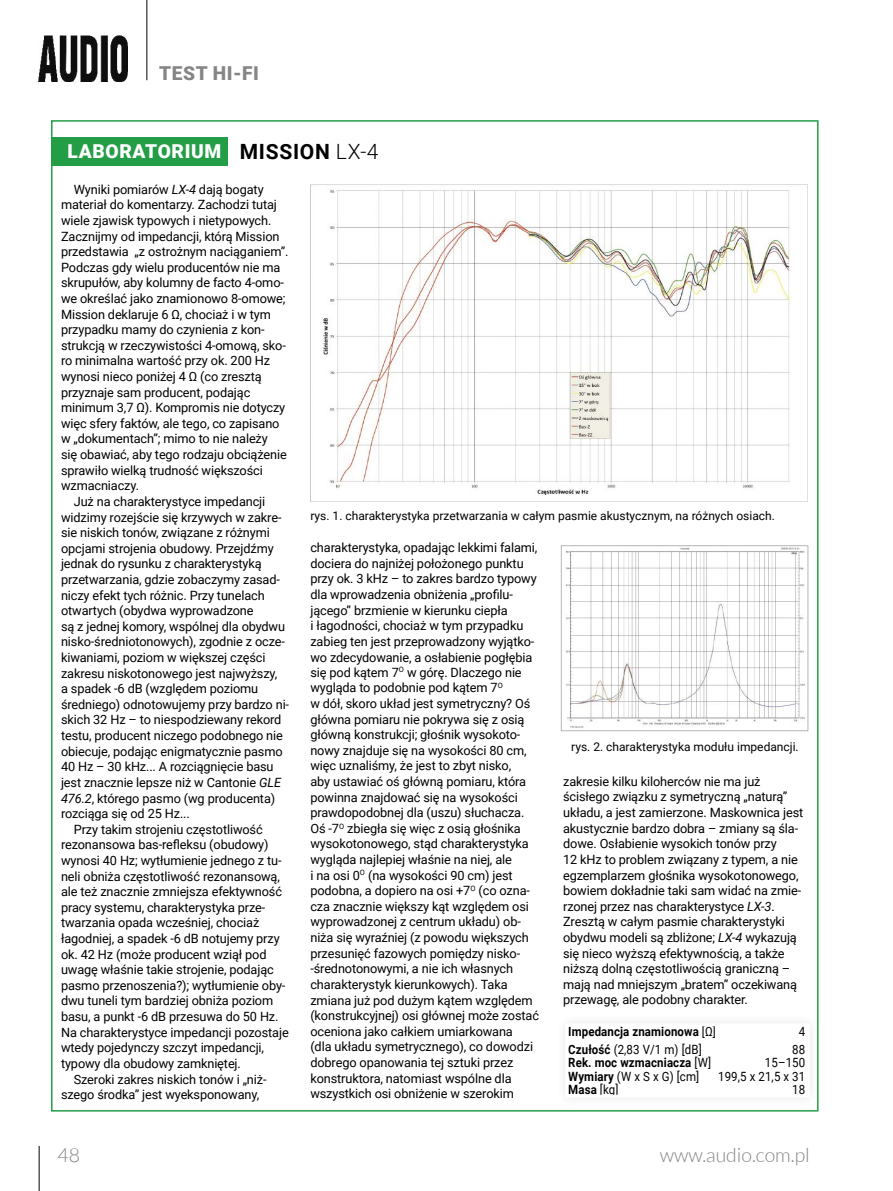
<style>
.page{position:relative;width:893px;height:1191px;background:#fff}
.page>*{position:absolute;margin:0;border:0;box-sizing:border-box;transform-origin:0 0}
.t1{font:300 19.5px "Lato";color:#858585}
.t2{font:900 19.2px "Roboto";letter-spacing:.035em;color:#fff}
.t3{font:900 19.2px "Roboto";letter-spacing:.035em;color:#858585}
.t4{font:12.75px/15.6px "Roboto";letter-spacing:-.01em;color:#000}
.t5{font:12.75px "Roboto";letter-spacing:-.01em;color:#000;scale:.9 1}
.t6{font:700 12.75px "Roboto";letter-spacing:.01em;color:#000;scale:.9 1}
.t7{font:12px "Roboto";color:#000}
.s1{font-weight:700;font-size:21px;color:#000}
.s2{font-weight:300;font-size:21px;color:#000}
.s3{font-style:italic}
.s4{font-weight:400}
.s5{font-weight:700}
</style>
<div class="page">
<hr style="left:39px;top:1145px;width:1px;height:46px;background:#000">
<hr style="left:147px;top:0;width:1px;height:80px;background:#000">
<img style="left:39px;top:35px;width:89px;height:46px">
<div style="left:51px;top:137px;width:177px;height:28px;background:#239e46"></div>
<img style="left:310px;top:184px;width:498px;height:318px">
<img style="left:565px;top:547px;width:240px;height:181px">
<div style="left:561px;top:545px;width:247px;height:186px;border:1px solid #b6b6b6"></div>
<div style="left:555px;top:1013px;width:264px;height:94px;background:#fbfbfb"></div>
<div style="left:567px;top:1024px;width:241px;height:72px;background:#fff"></div>
<h2 class="t3" style="left:159px;top:60px;width:101px">TEST HI-FI</h2>
<h2 class="t2" style="left:67px;top:138px;width:312px">LABORATORIUM <span class="s1">MISSION</span> <span class="s2">LX-4</span></h2>
<p class="t4" style="left:74px;top:181px;width:191px">Wyniki pomiarów <span class="s3">LX-4</span> dają bogaty</p>
<p class="t4" style="left:61px;top:196px;width:217px">materiał do komentarzy. Zachodzi tutaj</p>
<p class="t4" style="left:61px;top:212px;width:212px">wiele zjawisk typowych i nietypowych.</p>
<p class="t4" style="left:61px;top:228px;width:220px">Zacznijmy od impedancji, którą Mission</p>
<p class="t4" style="left:61px;top:243px;width:229px">przedstawia „z ostrożnym naciąganiem”.</p>
<p class="t4" style="left:61px;top:259px;width:221px">Podczas gdy wielu producentów nie ma</p>
<p class="t4" style="left:61px;top:274px;width:224px">skrupułów, aby kolumny de facto 4-omo-</p>
<p class="t4" style="left:61px;top:290px;width:226px">we określać jako znamionowo 8-omowe;</p>
<p class="t4" style="left:61px;top:306px;width:211px">Mission deklaruje 6 Ω, chociaż i w tym</p>
<p class="t4" style="left:61px;top:321px;width:205px">przypadku mamy do czynienia z kon-</p>
<p class="t4" style="left:61px;top:337px;width:226px">strukcją w rzeczywistości 4-omową, sko-</p>
<p class="t4" style="left:61px;top:352px;width:211px">ro minimalna wartość przy ok. 200 Hz</p>
<p class="t4" style="left:61px;top:368px;width:202px">wynosi nieco poniżej 4 Ω (co zresztą</p>
<p class="t4" style="left:61px;top:384px;width:191px">przyznaje sam producent, podając</p>
<p class="t4" style="left:61px;top:399px;width:226px">minimum 3,7 Ω). Kompromis nie dotyczy</p>
<p class="t4" style="left:61px;top:415px;width:220px">więc sfery faktów, ale tego, co zapisano</p>
<p class="t4" style="left:61px;top:430px;width:208px">w „dokumentach”; mimo to nie należy</p>
<p class="t4" style="left:61px;top:446px;width:227px">się obawiać, aby tego rodzaju obciążenie</p>
<p class="t4" style="left:61px;top:462px;width:203px">sprawiło wielką trudność większości</p>
<p class="t4" style="left:61px;top:477px;width:80px">wzmacniaczy.</p>
<p class="t4" style="left:74px;top:493px;width:193px">Już na charakterystyce impedancji</p>
<p class="t4" style="left:61px;top:509px;width:222px">widzimy rozejście się krzywych w zakre-</p>
<p class="t4" style="left:61px;top:524px;width:210px">sie niskich tonów, związane z różnymi</p>
<p class="t4" style="left:61px;top:540px;width:214px">opcjami strojenia obudowy. Przejdźmy</p>
<p class="t4" style="left:61px;top:555px;width:202px">jednak do rysunku z charakterystyką</p>
<p class="t4" style="left:61px;top:571px;width:220px">przetwarzania, gdzie zobaczymy zasad-</p>
<p class="t4" style="left:61px;top:587px;width:205px">niczy efekt tych różnic. Przy tunelach</p>
<p class="t4" style="left:61px;top:602px;width:194px">otwartych (obydwa wyprowadzone</p>
<p class="t4" style="left:61px;top:618px;width:226px">są z jednej komory, wspólnej dla obydwu</p>
<p class="t4" style="left:61px;top:633px;width:225px">nisko-średniotonowych), zgodnie z ocze-</p>
<p class="t4" style="left:61px;top:649px;width:206px">kiwaniami, poziom w większej części</p>
<p class="t4" style="left:61px;top:665px;width:218px">zakresu niskotonowego jest najwyższy,</p>
<p class="t4" style="left:61px;top:680px;width:199px">a spadek -6 dB (względem poziomu</p>
<p class="t4" style="left:61px;top:696px;width:230px">średniego) odnotowujemy przy bardzo ni-</p>
<p class="t4" style="left:61px;top:711px;width:222px">skich 32 Hz – to niespodziewany rekord</p>
<p class="t4" style="left:61px;top:727px;width:223px">testu, producent niczego podobnego nie</p>
<p class="t4" style="left:61px;top:743px;width:223px">obiecuje, podając enigmatycznie pasmo</p>
<p class="t4" style="left:61px;top:758px;width:214px">40 Hz – 30 kHz... A rozciągnięcie basu</p>
<p class="t4" style="left:61px;top:774px;width:222px">jest znacznie lepsze niż w Cantonie <span class="s3">GLE</span></p>
<p class="t4" style="left:61px;top:789px;width:216px"><span class="s3">476.2</span>, którego pasmo (wg producenta)</p>
<p class="t4" style="left:61px;top:805px;width:130px">rozciąga się od 25 Hz...</p>
<p class="t4" style="left:74px;top:821px;width:190px">Przy takim strojeniu częstotliwość</p>
<p class="t4" style="left:61px;top:836px;width:209px">rezonansowa bas-refleksu (obudowy)</p>
<p class="t4" style="left:61px;top:852px;width:222px">wynosi 40 Hz; wytłumienie jednego z tu-</p>
<p class="t4" style="left:61px;top:867px;width:220px">neli obniża częstotliwość rezonansową,</p>
<p class="t4" style="left:61px;top:883px;width:222px">ale też znacznie zmniejsza efektywność</p>
<p class="t4" style="left:61px;top:899px;width:206px">pracy systemu, charakterystyka prze-</p>
<p class="t4" style="left:61px;top:914px;width:200px">twarzania opada wcześniej, chociaż</p>
<p class="t4" style="left:61px;top:930px;width:220px">łagodniej, a spadek -6 dB notujemy przy</p>
<p class="t4" style="left:61px;top:945px;width:207px">ok. 42 Hz (może producent wziął pod</p>
<p class="t4" style="left:61px;top:961px;width:214px">uwagę właśnie takie strojenie, podając</p>
<p class="t4" style="left:61px;top:977px;width:226px">pasmo przenoszenia?); wytłumienie oby-</p>
<p class="t4" style="left:61px;top:992px;width:214px">dwu tuneli tym bardziej obniża poziom</p>
<p class="t4" style="left:61px;top:1008px;width:219px">basu, a punkt -6 dB przesuwa do 50 Hz.</p>
<p class="t4" style="left:61px;top:1024px;width:229px">Na charakterystyce impedancji pozostaje</p>
<p class="t4" style="left:61px;top:1039px;width:205px">wtedy pojedynczy szczyt impedancji,</p>
<p class="t4" style="left:61px;top:1055px;width:181px">typowy dla obudowy zamkniętej.</p>
<p class="t4" style="left:74px;top:1070px;width:194px">Szeroki zakres niskich tonów i „niż-</p>
<p class="t4" style="left:61px;top:1086px;width:200px">szego środka” jest wyeksponowany,</p>
<p class="t7" style="left:310px;top:508px;width:466px">rys. 1. charakterystyka przetwarzania w całym pasmie akustycznym, na różnych osiach.</p>
<p class="t4" style="left:310px;top:539px;width:230px">charakterystyka, opadając lekkimi falami, dociera do najniżej położonego punktu przy ok. 3 kHz – to zakres bardzo typowy dla wprowadzenia obniżenia „profilu&shy;jącego” brzmienie w kierunku ciepła<br>i łagodności, chociaż w tym przypadku zabieg ten jest przeprowadzony wyjątko&shy;wo zdecydowanie, a osłabienie pogłębia się pod kątem 7<sup>O</sup> w górę. Dlaczego nie wygląda to podobnie pod kątem 7<sup>O<br></sup>w dół, skoro układ jest symetryczny? Oś główna pomiaru nie pokrywa się z osią główną konstrukcji; głośnik wysokoto&shy;nowy znajduje się na wysokości 80 cm, więc uznaliśmy, że jest to zbyt nisko,<br>aby ustawiać oś główną pomiaru, która powinna znajdować się na wysokości prawdopodobnej dla (uszu) słuchacza.<br>Oś -7<sup>O</sup> zbiegła się więc z osią głośnika wysokotonowego, stąd charakterystyka wygląda najlepiej właśnie na niej, ale<br>i na osi 0<sup>O</sup> (na wysokości 90 cm) jest podobna, a dopiero na osi +7<sup>O</sup> (co ozna&shy;cza znacznie większy kąt względem osi wyprowadzonej z centrum układu) ob&shy;niża się wyraźniej (z powodu większych przesunięć fazowych pomiędzy nisko--średnotonowymi, a nie ich własnych charakterystyk kierunkowych). Taka zmiana już pod dużym kątem względem (konstrukcyjnej) osi głównej może zostać oceniona jako całkiem umiarkowana<br>(dla układu symetrycznego), co dowodzi dobrego opanowania tej sztuki przez konstruktora, natomiast wspólne dla wszystkich osi obniżenie w szerokim</p>
<p class="t7" style="left:571px;top:738px;width:229px">rys. 2. charakterystyka modułu impedancji.</p>
<p class="t4" style="left:563px;top:773px;width:242px">zakresie kilku kiloherców nie ma już ścisłego związku z symetryczną „naturą” układu, a jest zamierzone. Maskownica jest akustycznie bardzo dobra – zmiany są śla&shy;dowe. Osłabienie wysokich tonów przy<br>12 kHz to problem związany z typem, a nie egzemplarzem głośnika wysokotonowego, bowiem dokładnie taki sam widać na zmie&shy;rzonej przez nas charakterystyce <span class="s3">LX-3</span>.<br>Zresztą w całym pasmie charakterystyki obydwu modeli są zbliżone; <span class="s3">LX-4</span> wykazują się nieco wyższą efektywnością, a także niższą dolną częstotliwością graniczną – mają nad mniejszym „bratem” oczekiwaną przewagę, ale podobny charakter.</p>
<p class="t6" style="left:568px;top:1022px;width:166px">Impedancja znamionowa <span class="s4">[Ω]</span></p>
<p class="t5" style="left:799px;top:1022px;width:9px">4</p>
<p class="t5" style="left:568px;top:1040px;width:150px"><span class="s5">Czułość</span> (2,83 V/1 m) [dB]</p>
<p class="t5" style="left:792px;top:1040px;width:16px">88</p>
<p class="t6" style="left:568px;top:1053px;width:160px">Rek. moc wzmacniacza <span class="s4">[W]</span></p>
<p class="t5" style="left:765px;top:1053px;width:46px">15–150</p>
<p class="t5" style="left:568px;top:1067px;width:147px"><span class="s5">Wymiary</span> (W x S x G) [cm]</p>
<p class="t5" style="left:718px;top:1067px;width:98px">199,5 x 21,5 x 31</p>
<p class="t6" style="left:568px;top:1080px;width:57px">Masa <span class="s4">[kg]</span></p>
<p class="t5" style="left:792px;top:1080px;width:16px">18</p>
<h1 class="t1" style="left:57px;top:1144px;width:24px">48</h1>
<h1 class="t1" style="left:660px;top:1144px;width:151px">www.audio.com.pl</h1>
</div>
